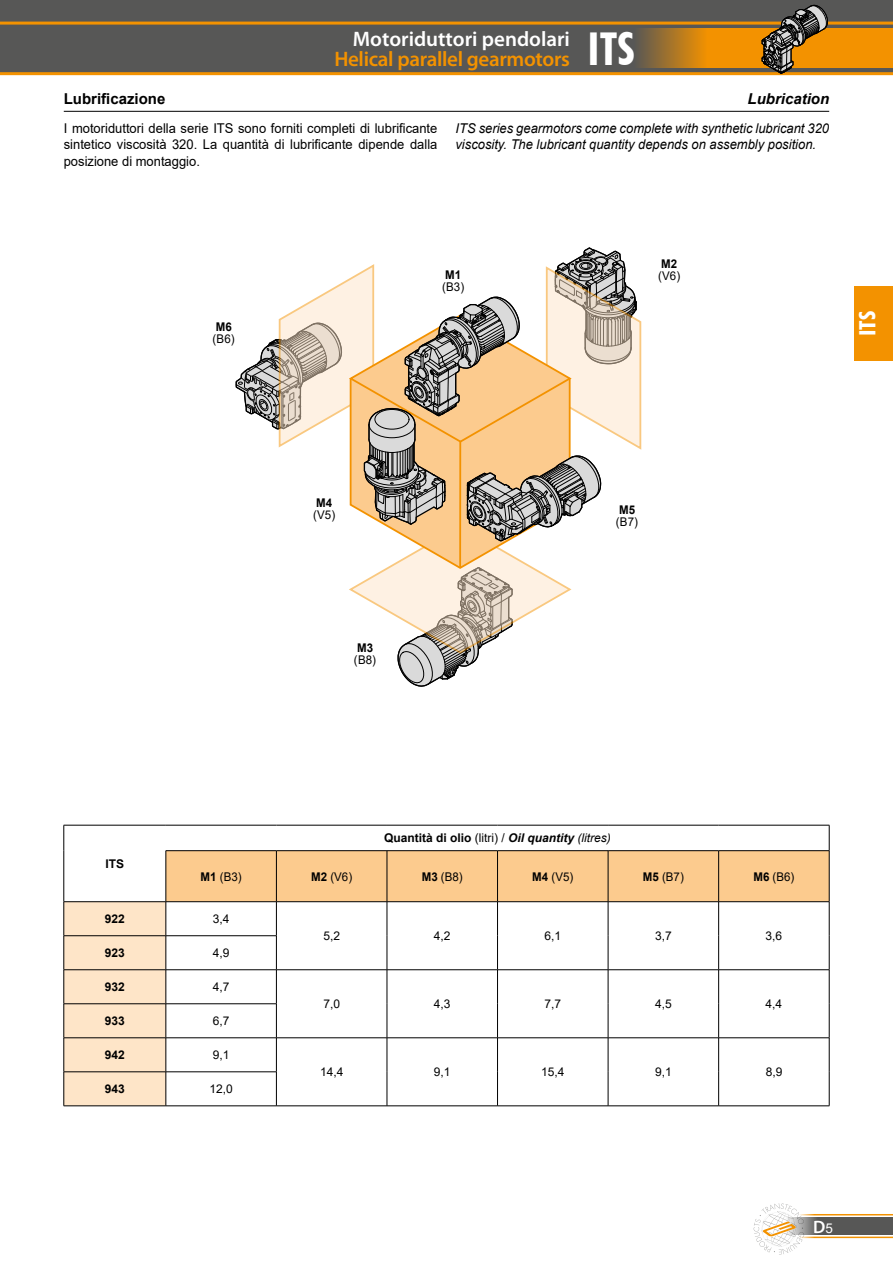
<style>
.page{position:relative;width:893px;height:1263px;background:#fff}
.page>*{position:absolute;margin:0;border:0;box-sizing:border-box;transform-origin:0 0}
.t1{font:700 condensed 22.5px "Futura BT";color:#fff;scale:1.08 1}
.t2{font:600 21px/19.5px "Myriad Pro";letter-spacing:-.015em;color:#f39200}
.t3{font:600 18px "Myriad Pro";color:#fff}
.t4{font:700 15px "Arial";color:#000}
.t5{font:italic 700 15px "Arial";color:#000}
.t6{font:13.5px/16.2px "Arial";color:#000;text-align:justify;scale:.96 1}
.t7{font:italic 13.5px/16.2px "Arial";color:#000;scale:.96 1}
.t8{font:12px "Arial";color:#000}
.t9{font:700 12px "Arial";color:#000}
.t10{font:12px "Arial";color:#000;scale:.96 1}
.t11{font:700 12px "Arial";color:#000;scale:.96 1}
.s1{color:#fff}
.s2{font-family:"Futura BT";font-weight:700;font-stretch:condensed;font-size:45.3px;color:#fff}
.s3{font-weight:400}
.s4{font-style:italic}
.s5{font-weight:400;font-style:italic}
.s6{font-weight:700}
.s7{font-family:"Arial";font-weight:400;font-size:13.5px}
</style>
<div class="page">
<hr style="left:793px;top:1236px;width:100px;height:2px;background:#f39200">
<hr style="left:793px;top:1214px;width:100px;height:1px;background:#f39200">
<div style="left:785px;top:1217px;width:108px;height:18px;background:#575756"></div>
<svg style="left:754px;top:1203px;width:50px;height:51px"></svg>
<div style="left:0;top:0;width:893px;height:74px;background:#575756"></div>
<hr style="left:0;top:72px;width:893px;height:3px;background:#f39200">
<hr style="left:0;top:22px;width:893px;height:3px;background:#f39200">
<svg style="left:639px;top:28px;width:254px;height:40px;background:#d8870e"></svg>
<svg style="left:761px;top:4px;width:67px;height:70px"></svg>
<div style="left:855px;top:286px;width:38px;height:75px;background:#f39200"></div>
<hr style="left:64px;top:111px;width:765px;height:1px;background:#000">
<svg style="left:235px;top:247px;width:406px;height:440px"></svg>
<svg style="left:64px;top:825px;width:766px;height:281px"></svg>
<hr style="left:829px;top:851px;width:1px;height:50px;background:#000">
<hr style="left:166px;top:901px;width:110px;height:1px;background:#000">
<hr style="left:276px;top:901px;width:111px;height:1px;background:#000">
<hr style="left:387px;top:901px;width:110px;height:1px;background:#000">
<hr style="left:497px;top:901px;width:111px;height:1px;background:#000">
<hr style="left:608px;top:901px;width:111px;height:1px;background:#000">
<hr style="left:719px;top:901px;width:110px;height:1px;background:#000">
<hr style="left:166px;top:935px;width:111px;height:1px;background:#000">
<hr style="left:166px;top:969px;width:110px;height:1px;background:#000">
<hr style="left:276px;top:969px;width:111px;height:1px;background:#000">
<hr style="left:387px;top:969px;width:110px;height:1px;background:#000">
<hr style="left:497px;top:969px;width:111px;height:1px;background:#000">
<hr style="left:608px;top:969px;width:111px;height:1px;background:#000">
<hr style="left:719px;top:969px;width:110px;height:1px;background:#000">
<hr style="left:166px;top:1003px;width:111px;height:1px;background:#000">
<hr style="left:166px;top:1037px;width:110px;height:1px;background:#000">
<hr style="left:276px;top:1037px;width:111px;height:1px;background:#000">
<hr style="left:387px;top:1037px;width:110px;height:1px;background:#000">
<hr style="left:497px;top:1037px;width:111px;height:1px;background:#000">
<hr style="left:608px;top:1037px;width:111px;height:1px;background:#000">
<hr style="left:719px;top:1037px;width:110px;height:1px;background:#000">
<hr style="left:166px;top:1071px;width:111px;height:1px;background:#000">
<hr style="left:166px;top:1105px;width:110px;height:1px;background:#000">
<hr style="left:276px;top:1105px;width:111px;height:1px;background:#000">
<hr style="left:387px;top:1105px;width:110px;height:1px;background:#000">
<hr style="left:497px;top:1105px;width:111px;height:1px;background:#000">
<hr style="left:608px;top:1105px;width:111px;height:1px;background:#000">
<hr style="left:719px;top:1105px;width:110px;height:1px;background:#000">
<h2 class="t2" style="left:334px;top:29px;width:302px;text-indent:18px"><span class="s1">Motoriduttori pendolari<br></span>Helical parallel gearmotors <span class="s2">ITS</span></h2>
<p class="t4" style="left:64px;top:89px;width:103px">Lubrificazione</p>
<p class="t5" style="left:747px;top:89px;width:83px">Lubrication</p>
<p class="t6" style="left:64px;top:120px;width:391px">I motoriduttori della serie ITS sono forniti completi di lubrificante sintetico viscosità 320. La quantità di lubrificante dipende dalla posizione di montaggio.</p>
<p class="t7" style="left:455px;top:120px;width:391px">ITS series gearmotors come complete with synthetic lubricant 320 viscosity. The lubricant quantity depends on assembly position.</p>
<p class="t11" style="left:216px;top:318px;width:18px">M6</p>
<p class="t10" style="left:213px;top:331px;width:25px">(B6)</p>
<p class="t11" style="left:445px;top:267px;width:18px">M1</p>
<p class="t10" style="left:442px;top:279px;width:25px">(B3)</p>
<p class="t11" style="left:661px;top:255px;width:18px">M2</p>
<p class="t10" style="left:658px;top:267px;width:25px">(V6)</p>
<h1 class="t1" style="left:854px;top:336px;width:25px;rotate:-90deg">ITS</h1>
<p class="t11" style="left:316px;top:495px;width:18px">M4</p>
<p class="t10" style="left:313px;top:507px;width:25px">(V5)</p>
<p class="t11" style="left:357px;top:639px;width:18px">M3</p>
<p class="t10" style="left:354px;top:651px;width:25px">(B8)</p>
<p class="t11" style="left:619px;top:501px;width:18px">M5</p>
<p class="t10" style="left:616px;top:513px;width:25px">(B7)</p>
<p class="t9" style="left:105px;top:855px;width:20px">ITS</p>
<p class="t9" style="left:384px;top:830px;width:228px">Quantità di olio <span class="s3">(litri) /</span> <span class="s4">Oil quantity</span> <span class="s5">(litres)</span></p>
<p class="t10" style="left:201px;top:868px;width:44px"><span class="s6">M1</span> (B3)</p>
<p class="t10" style="left:311px;top:868px;width:44px"><span class="s6">M2</span> (V6)</p>
<p class="t10" style="left:422px;top:868px;width:44px"><span class="s6">M3</span> (B8)</p>
<p class="t10" style="left:532px;top:868px;width:44px"><span class="s6">M4</span> (V5)</p>
<p class="t10" style="left:643px;top:868px;width:44px"><span class="s6">M5</span> (B7)</p>
<p class="t10" style="left:753px;top:868px;width:44px"><span class="s6">M6</span> (B6)</p>
<p class="t9" style="left:105px;top:910px;width:22px">922</p>
<p class="t8" style="left:213px;top:911px;width:18px">3,4</p>
<p class="t9" style="left:105px;top:944px;width:22px">923</p>
<p class="t8" style="left:213px;top:945px;width:18px">4,9</p>
<p class="t9" style="left:105px;top:978px;width:22px">932</p>
<p class="t8" style="left:213px;top:979px;width:18px">4,7</p>
<p class="t9" style="left:105px;top:1012px;width:22px">933</p>
<p class="t8" style="left:213px;top:1013px;width:18px">6,7</p>
<p class="t9" style="left:105px;top:1046px;width:22px">942</p>
<p class="t8" style="left:213px;top:1047px;width:18px">9,1</p>
<p class="t9" style="left:105px;top:1080px;width:22px">943</p>
<p class="t8" style="left:210px;top:1081px;width:25px">12,0</p>
<p class="t8" style="left:323px;top:928px;width:18px">5,2</p>
<p class="t8" style="left:434px;top:928px;width:18px">4,2</p>
<p class="t8" style="left:544px;top:928px;width:18px">6,1</p>
<p class="t8" style="left:655px;top:928px;width:18px">3,7</p>
<p class="t8" style="left:766px;top:928px;width:18px">3,6</p>
<p class="t8" style="left:323px;top:996px;width:18px">7,0</p>
<p class="t8" style="left:434px;top:996px;width:18px">4,3</p>
<p class="t8" style="left:544px;top:996px;width:18px">7,7</p>
<p class="t8" style="left:655px;top:996px;width:18px">4,5</p>
<p class="t8" style="left:766px;top:996px;width:18px">4,4</p>
<p class="t8" style="left:320px;top:1064px;width:25px">14,4</p>
<p class="t8" style="left:434px;top:1064px;width:18px">9,1</p>
<p class="t8" style="left:541px;top:1064px;width:25px">15,4</p>
<p class="t8" style="left:655px;top:1064px;width:18px">9,1</p>
<p class="t8" style="left:766px;top:1064px;width:18px">8,9</p>
<h3 class="t3" style="left:813px;top:1215px;width:21px">D<span class="s7">5</span></h3>
</div>
